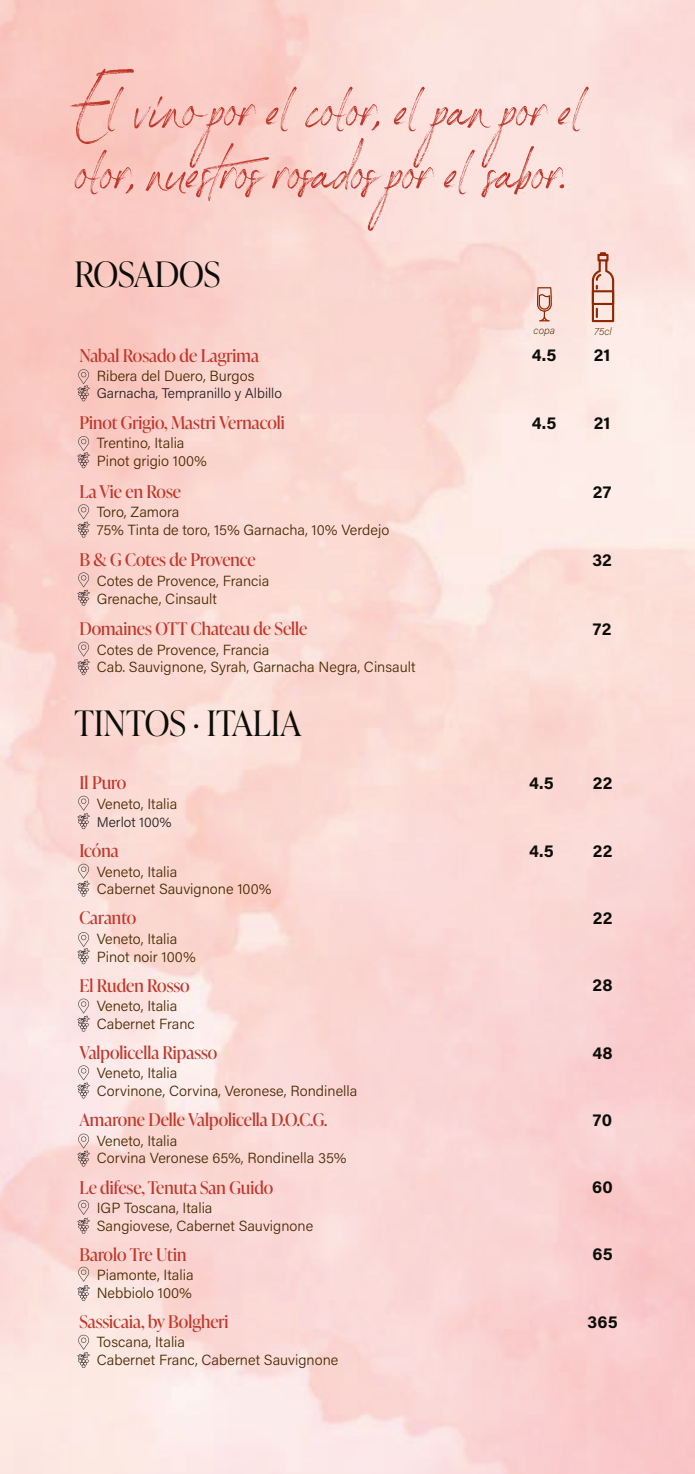
<style>
.page{position:relative;width:695px;height:1474px;background:#fff}
.page>*{position:absolute;margin:0;border:0;box-sizing:border-box;transform-origin:0 0}
.t1{font:italic 70px/63px "Rustic Gold Alt";letter-spacing:.01em;color:#bf372a}
.t2{font:300 35px "Ivy Presto Display";color:#0c0d09}
.t3{font:17.5px "Ivy Presto Display";color:#bf372a}
.t4{font:700 17.5px "Acumin Pro";letter-spacing:.01em;color:#0c0d09}
.t5{font:300 14.7px/17.8px "Acumin Pro";color:#492800}
.t6{font:300 14px "Acumin Pro";color:#231f20}
.t7{font:italic 200 10.5px "Acumin Pro";color:#492800}
</style>
<div class="page">
<img style="left:0;top:0;width:694px;height:1473px">
<svg style="left:537px;top:287px;width:14px;height:34px"></svg>
<svg style="left:591px;top:252px;width:23px;height:70px;background:#daaa9b"></svg>
<svg style="left:77px;top:369px;width:13px;height:32px"></svg>
<svg style="left:77px;top:436px;width:13px;height:32px"></svg>
<svg style="left:77px;top:504px;width:13px;height:33px"></svg>
<svg style="left:77px;top:572px;width:13px;height:33px"></svg>
<svg style="left:77px;top:641px;width:13px;height:34px"></svg>
<svg style="left:77px;top:795px;width:13px;height:34px"></svg>
<svg style="left:77px;top:863px;width:13px;height:33px"></svg>
<svg style="left:77px;top:932px;width:13px;height:32px"></svg>
<svg style="left:77px;top:998px;width:13px;height:33px"></svg>
<svg style="left:77px;top:1065px;width:13px;height:33px"></svg>
<svg style="left:77px;top:1133px;width:13px;height:33px"></svg>
<svg style="left:77px;top:1199px;width:13px;height:34px"></svg>
<svg style="left:77px;top:1266px;width:13px;height:34px"></svg>
<svg style="left:77px;top:1334px;width:13px;height:33px"></svg>
<h1 class="t1" style="left:74px;top:69px;width:510px">El vino por el color, el pan por el olor, nuestros rosados por el sabor.</h1>
<h2 class="t2" style="left:74px;top:249px;width:147px">ROSADOS</h2>
<p class="t7" style="left:533px;top:323px;width:23px">copa</p>
<p class="t7" style="left:594px;top:324px;width:19px">75cl</p>
<p class="t3" style="left:79px;top:342px;width:181px">Nabal Rosado de Lagrima</p>
<p class="t4" style="left:531px;top:343px;width:26px">4.5</p>
<p class="t4" style="left:593px;top:343px;width:18px">21</p>
<p class="t5" style="left:97px;top:366px;width:159px">Ribera del Duero, Burgos</p>
<p class="t6" style="left:97px;top:384px;width:187px">Garnacha, Tempranillo y Albillo</p>
<p class="t3" style="left:79px;top:410px;width:207px">Pinot Grigio, Mastri Vernacoli</p>
<p class="t4" style="left:531px;top:410px;width:26px">4.5</p>
<p class="t4" style="left:593px;top:410px;width:18px">21</p>
<p class="t5" style="left:97px;top:434px;width:112px">Trentino, Italia<br>Pinot grigio 100%</p>
<p class="t3" style="left:79px;top:479px;width:103px">La Vie en Rose</p>
<p class="t4" style="left:592px;top:479px;width:20px">27</p>
<p class="t5" style="left:97px;top:503px;width:294px">Toro, Zamora<br>75% Tinta de toro, 15% Garnacha, 10% Verdejo</p>
<p class="t3" style="left:79px;top:547px;width:178px">B &amp; G Cotes de Provence</p>
<p class="t4" style="left:592px;top:547px;width:21px">32</p>
<p class="t5" style="left:97px;top:571px;width:174px">Cotes de Provence, Francia<br>Grenache, Cinsault</p>
<p class="t3" style="left:79px;top:616px;width:229px">Domaines OTT Chateau de Selle</p>
<p class="t4" style="left:592px;top:616px;width:20px">72</p>
<p class="t5" style="left:97px;top:640px;width:320px">Cotes de Provence, Francia<br>Cab. Sauvignone, Syrah, Garnacha Negra, Cinsault</p>
<h2 class="t2" style="left:74px;top:698px;width:228px">TINTOS · ITALIA</h2>
<p class="t3" style="left:79px;top:770px;width:48px">Il Puro</p>
<p class="t4" style="left:529px;top:770px;width:26px">4.5</p>
<p class="t4" style="left:592px;top:770px;width:21px">22</p>
<p class="t5" style="left:97px;top:794px;width:82px">Veneto, Italia</p>
<p class="t6" style="left:97px;top:812px;width:76px">Merlot 100%</p>
<p class="t3" style="left:79px;top:838px;width:41px">Icóna</p>
<p class="t4" style="left:529px;top:838px;width:26px">4.5</p>
<p class="t4" style="left:592px;top:838px;width:21px">22</p>
<p class="t5" style="left:97px;top:861px;width:176px">Veneto, Italia<br>Cabernet Sauvignone 100%</p>
<p class="t3" style="left:79px;top:905px;width:58px">Caranto</p>
<p class="t4" style="left:592px;top:905px;width:21px">22</p>
<p class="t5" style="left:97px;top:929px;width:100px">Veneto, Italia<br>Pinot noir 100%</p>
<p class="t3" style="left:79px;top:972px;width:112px">El Ruden Rosso</p>
<p class="t4" style="left:592px;top:972px;width:21px">28</p>
<p class="t5" style="left:97px;top:996px;width:99px">Veneto, Italia<br>Cabernet Franc</p>
<p class="t3" style="left:79px;top:1039px;width:139px">Valpolicella Ripasso</p>
<p class="t4" style="left:592px;top:1040px;width:22px">48</p>
<p class="t5" style="left:97px;top:1063px;width:262px">Veneto, Italia<br>Corvinone, Corvina, Veronese, Rondinella</p>
<p class="t3" style="left:79px;top:1107px;width:249px">Amarone Delle Valpolicella D.O.C.G.</p>
<p class="t4" style="left:593px;top:1107px;width:21px">70</p>
<p class="t5" style="left:97px;top:1130px;width:251px">Veneto, Italia<br>Corvina Veronese 65%, Rondinella 35%</p>
<p class="t3" style="left:79px;top:1174px;width:195px">Le difese, Tenuta San Guido</p>
<p class="t4" style="left:592px;top:1174px;width:22px">60</p>
<p class="t5" style="left:97px;top:1198px;width:218px">IGP Toscana, Italia<br>Sangiovese, Cabernet Sauvignone</p>
<p class="t3" style="left:79px;top:1241px;width:109px">Barolo Tre Utin</p>
<p class="t4" style="left:592px;top:1241px;width:22px">65</p>
<p class="t5" style="left:97px;top:1265px;width:98px">Piamonte, Italia<br>Nebbiolo 100%</p>
<p class="t3" style="left:79px;top:1308px;width:151px">Sassicaia, by Bolgheri</p>
<p class="t4" style="left:587px;top:1309px;width:32px">365</p>
<p class="t5" style="left:97px;top:1332px;width:243px">Toscana, Italia<br>Cabernet Franc, Cabernet Sauvignone</p>
</div>
